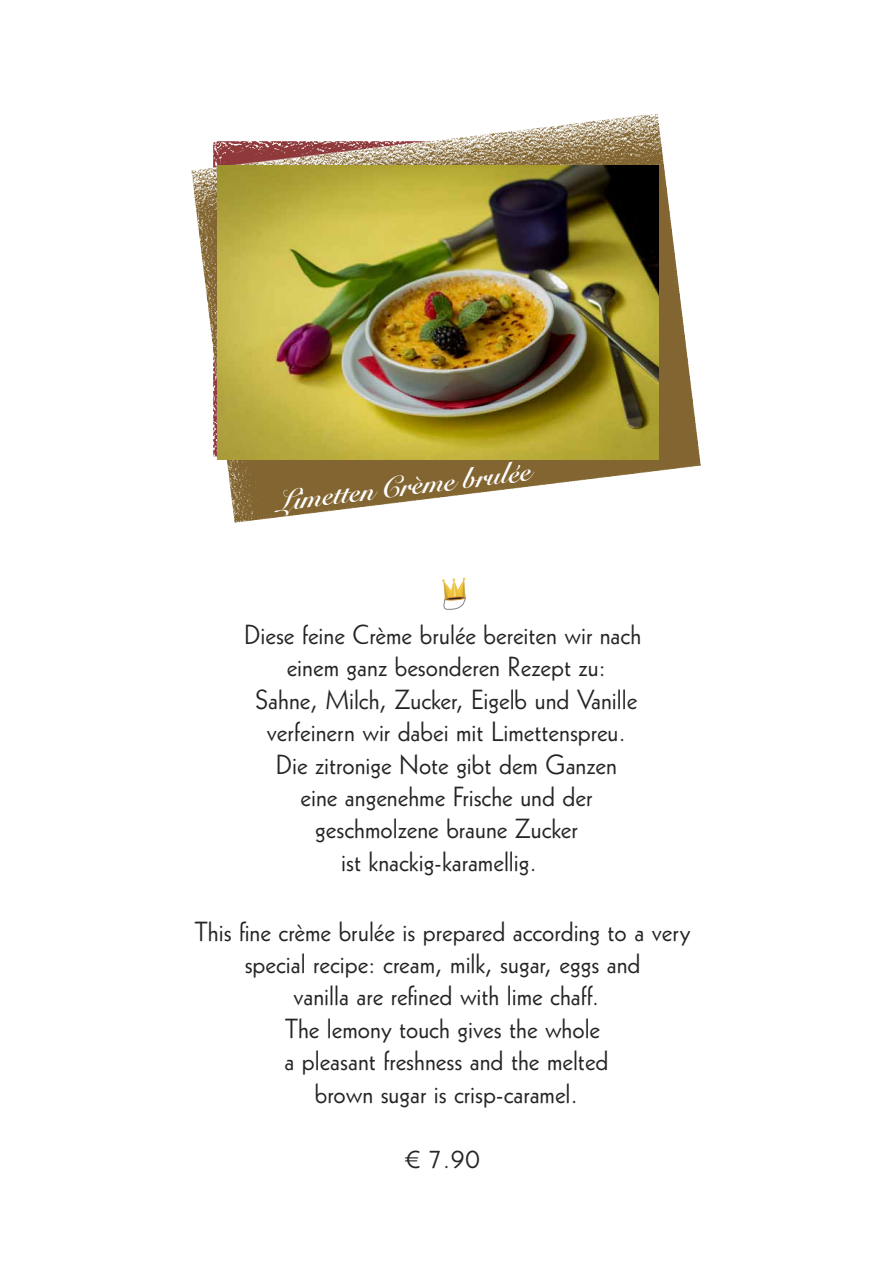
<style>
.page{position:relative;width:893px;height:1263px;background:#fff}
.page>*{position:absolute;margin:0;border:0;box-sizing:border-box;transform-origin:0 0}
.t1{font:700 34.5px "Snell Roundhand";color:#fff}
.t2{font:700 28.5px "Snell Roundhand";color:#fff}
.t3{font:27px/32.4px "Geometric 231 TL Roman C";color:#262526;text-align:center}
</style>
<div class="page">
<svg style="left:442px;top:578px;width:24px;height:32px"></svg>
<img style="left:191px;top:113px;width:510px;height:410px">
<img style="left:217px;top:165px;width:442px;height:294px">
<p class="t2" style="left:276px;top:490px;width:257px;rotate:-7deg">Limetten Crème brulée</p>
<p class="t1" style="left:273px;top:485px;width:113px;rotate:-7deg">Cassata</p>
<p class="t3" style="left:244px;top:620px;width:399px">Diese feine Crème brulée bereiten wir nach einem ganz besonderen Rezept zu:<br>Sahne, Milch, Zucker, Eigelb und Vanille verfeinern wir dabei mit Limettenspreu.<br>Die zitronige Note gibt dem Ganzen<br>eine angenehme Frische und der geschmolzene braune Zucker<br>ist knackig-karamellig.</p>
<p class="t3" style="left:195px;top:918px;width:497px">This fine crème brulée is prepared according to a very special recipe: cream, milk, sugar, eggs and<br>vanilla are refined with lime chaff.<br>The lemony touch gives the whole<br>a pleasant freshness and the melted<br>brown sugar is crisp-caramel.</p>
<p class="t3" style="left:405px;top:1144px;width:77px">€ 7.90</p>
</div>
